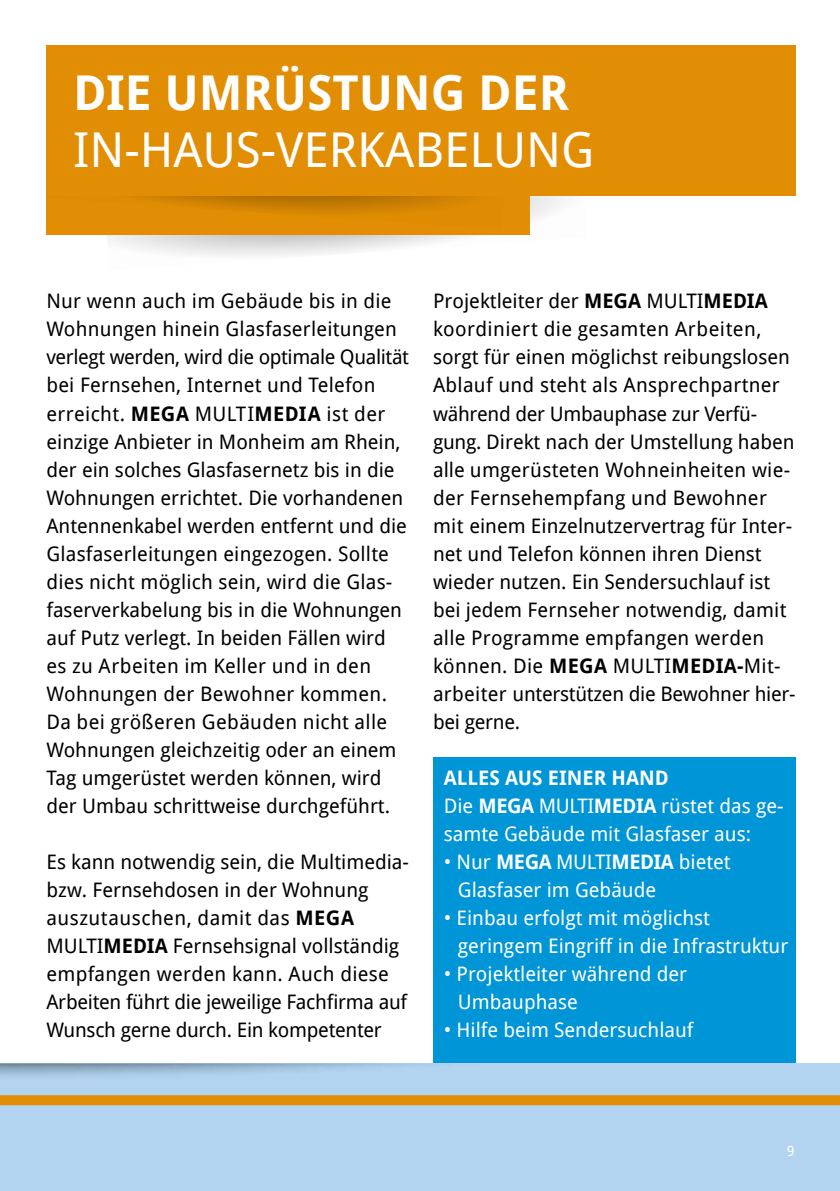
<style>
.page{position:relative;width:840px;height:1191px;background:#fff}
.page>*{position:absolute;margin:0;border:0;box-sizing:border-box;transform-origin:0 0}
.t1{font:48px "Droid Sans";color:#fff}
.t2{font:700 48px "Droid Sans";color:#fff}
.t3{font:20px/28px "Droid Sans";color:#000}
.t4{font:20px/28px "Droid Sans";color:#fff}
.t5{font:14px "Droid Sans";color:#fff}
.s1{font-weight:700}
</style>
<div class="page">
<div style="left:0;top:1063px;width:839px;height:128px;background:#b2d4f1"></div>
<div style="left:0;top:1063px;width:779px;height:18px;background:#000;opacity:.87"></div>
<div style="left:0;top:1095px;width:839px;height:10px;background:#e28e04"></div>
<img style="left:105px;top:196px;width:459px;height:60px">
<svg style="left:46px;top:186px;width:483px;height:48px;background:#db8903"></svg>
<div style="left:46px;top:45px;width:749px;height:151px;background:#e28e04"></div>
<div style="left:433px;top:757px;width:362px;height:306px;background:#0095d6"></div>
<h1 class="t2" style="left:73px;top:59px;width:497px">DIE UMRÜSTUNG DER</h1>
<h1 class="t1" style="left:73px;top:116px;width:522px">IN-HAUS-VERKABELUNG</h1>
<p class="t3" style="left:46px;top:287px;width:364px">Nur wenn auch im Gebäude bis in die Wohnungen hinein Glasfaserleitungen verlegt werden, wird die optimale Qualität bei Fernsehen, Internet und Telefon erreicht. <span class="s1">MEGA</span> MULTI<span class="s1">MEDIA</span> ist der einzige Anbieter in Monheim am Rhein, der ein solches Glasfasernetz bis in die Wohnungen errichtet. Die vorhandenen Antennenkabel werden entfernt und die Glasfaserleitungen eingezogen. Sollte dies nicht möglich sein, wird die Glas&shy;faserverkabelung bis in die Wohnungen auf Putz verlegt. In beiden Fällen wird es zu Arbeiten im Keller und in den Wohnungen der Bewohner kommen.<br>Da bei größeren Gebäuden nicht alle Wohnungen gleichzeitig oder an einem Tag umgerüstet werden können, wird der Umbau schrittweise durchgeführt.</p>
<p class="t3" style="left:46px;top:847px;width:364px">Es kann notwendig sein, die Multimedia&shy;bzw. Fernsehdosen in der Wohnung auszutauschen, damit das <span class="s1">MEGA </span>MULTI<span class="s1">MEDIA</span> Fernsehsignal vollständig empfangen werden kann. Auch diese Arbeiten führt die jeweilige Fachfirma auf Wunsch gerne durch. Ein kompetenter</p>
<p class="t3" style="left:433px;top:287px;width:364px">Projektleiter der <span class="s1">MEGA</span> MULTI<span class="s1">MEDIA </span>koordiniert die gesamten Arbeiten, sorgt für einen möglichst reibungslosen Ablauf und steht als Ansprechpartner während der Umbauphase zur Verfü&shy;gung. Direkt nach der Umstellung haben alle umgerüsteten Wohneinheiten wie&shy;der Fernsehempfang und Bewohner mit einem Einzelnutzervertrag für Inter&shy;net und Telefon können ihren Dienst wieder nutzen. Ein Sendersuchlauf ist bei jedem Fernseher notwendig, damit alle Programme empfangen werden können. Die <span class="s1">MEGA</span> MULTI<span class="s1">MEDIA-</span>Mit&shy;arbeiter unterstützen die Bewohner hier&shy;bei gerne.</p>
<p class="t4" style="left:443px;top:763px;width:341px"><span class="s1">ALLES AUS EINER HAND<br></span>Die <span class="s1">MEGA</span> MULTI<span class="s1">MEDIA</span> rüstet das ge&shy;samte Gebäude mit Glasfaser aus:</p>
<p class="t4" style="left:457px;top:847px;width:274px;text-indent:-14px">• Nur <span class="s1">MEGA</span> MULTI<span class="s1">MEDIA</span> bietet<br>Glasfaser im Gebäude</p>
<p class="t4" style="left:457px;top:903px;width:332px;text-indent:-14px">• Einbau erfolgt mit möglichst geringem Eingriff in die Infrastruktur</p>
<p class="t4" style="left:457px;top:959px;width:230px;text-indent:-14px">• Projektleiter während der<br>Umbauphase</p>
<p class="t4" style="left:443px;top:1015px;width:251px">• Hilfe beim Sendersuchlauf</p>
<p class="t5" style="left:786px;top:1141px;width:9px">9</p>
</div>
